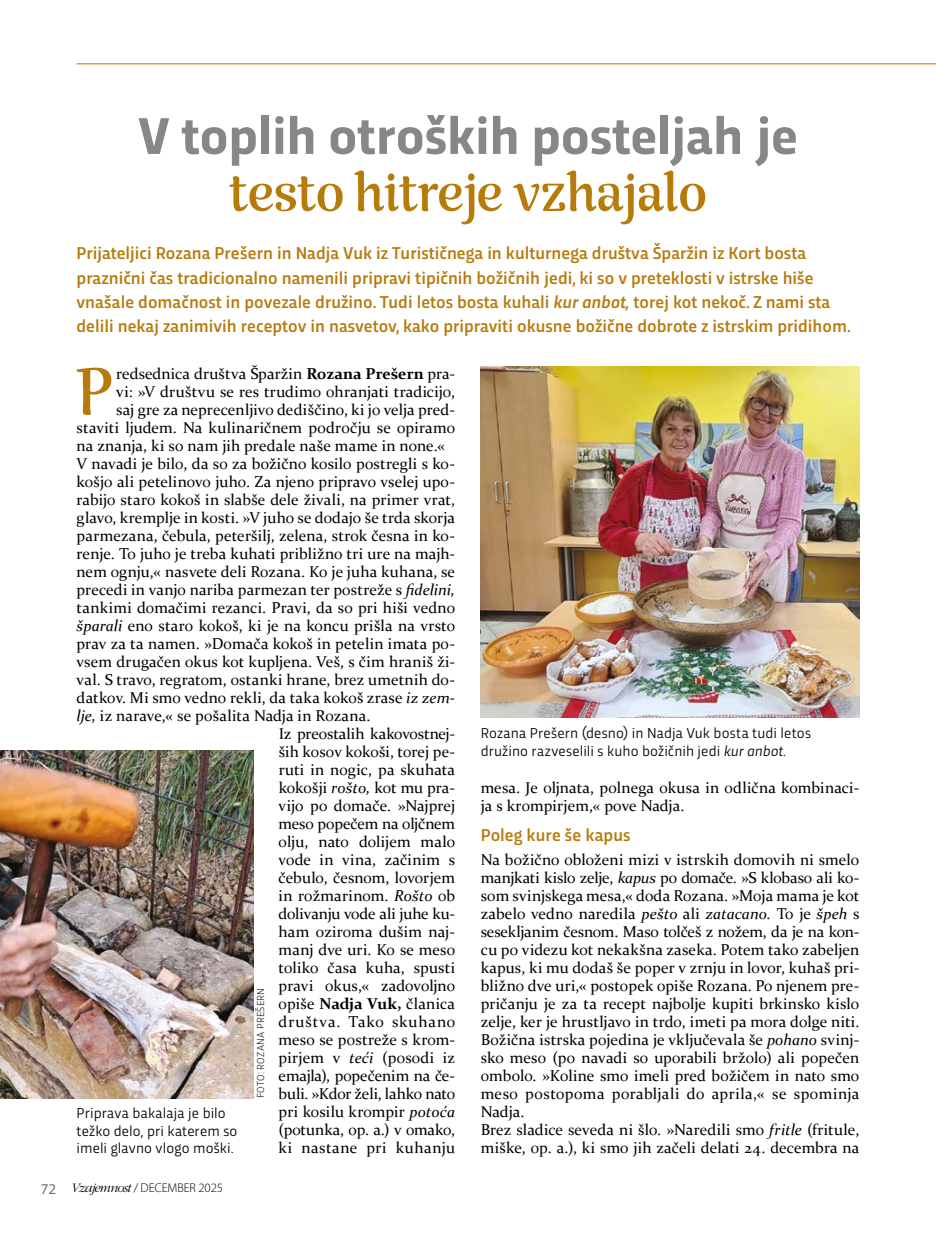
<style>
.page{position:relative;width:936px;height:1234px;background:#fff}
.page>*{position:absolute;margin:0;border:0;box-sizing:border-box;transform-origin:0 0}
.t1{font:67.35px "Rumba Std Large";color:#b77b0c}
.t2{font:700 54px "Trasandina";color:#878787}
.t3{font:54px "Rumba Std Large";color:#b77b0c}
.t4{font:500 18px/24px "Trasandina";color:#b77b0c}
.t5{font:15.75px/18px "Constantia";letter-spacing:.005em;color:#000}
.t6{font:15px/17.2px "Trasandina";letter-spacing:.01em;color:#000}
.t7{font:300 12.75px "Myriad Pro";letter-spacing:-.01em;color:#000}
.t8{font:300 10.5px "Trasandina";letter-spacing:.03em;color:#000}
.s1{font-style:italic}
.s2{font-weight:700}
.s3{font-weight:400;font-size:15px;color:#706f6f}
.s4{font-family:"ITC Garamond Std";font-style:italic;font-size:13.5px}
</style>
<div class="page">
<hr style="left:77px;top:63px;width:858px;height:1px;background:#b77b0c">
<img style="left:0;top:750px;width:253px;height:347px">
<img style="left:480px;top:366px;width:379px;height:351px">
<h2 class="t2" style="left:138px;top:96px;width:661px">V toplih otroških posteljah je</h2>
<h2 class="t3" style="left:230px;top:161px;width:478px">testo hitreje vzhajalo</h2>
<p class="t4" style="left:77px;top:240px;width:775px">Prijateljici Rozana Prešern in Nadja Vuk iz Turističnega in kulturnega društva Šparžin iz Kort bosta praznični čas tradicionalno namenili pripravi tipičnih božičnih jedi, ki so v preteklosti v istrske hiše vnašale domačnost in povezale družino. Tudi letos bosta kuhali <span class="s1">kur anbot,</span> torej kot nekoč. Z nami sta delili nekaj zanimivih receptov in nasvetov, kako pripraviti okusne božične dobrote z istrskim pridihom.</p>
<h1 class="t1" style="left:74px;top:352px;width:39px">P</h1>
<p class="t5" style="left:116px;top:363px;width:340px">redsednica društva Šparžin <span class="s2">Rozana Prešern</span> pra-</p>
<p class="t5" style="left:116px;top:381px;width:340px">vi: »V društvu se res trudimo ohranjati tradicijo,</p>
<p class="t5" style="left:116px;top:399px;width:340px">saj gre za neprecenljivo dediščino, ki jo velja pred-</p>
<p class="t5" style="left:77px;top:417px;width:380px">staviti ljudem. Na kulinaričnem področju se opiramo</p>
<p class="t5" style="left:77px;top:435px;width:370px">na znanja, ki so nam jih predale naše mame in none.«</p>
<p class="t5" style="left:77px;top:453px;width:380px">V navadi je bilo, da so za božično kosilo postregli s ko-</p>
<p class="t5" style="left:77px;top:471px;width:380px">košjo ali petelinovo juho. Za njeno pripravo vselej upo-</p>
<p class="t5" style="left:77px;top:489px;width:380px">rabijo staro kokoš in slabše dele živali, na primer vrat,</p>
<p class="t5" style="left:77px;top:507px;width:380px">glavo, kremplje in kosti. »V juho se dodajo še trda skorja</p>
<p class="t5" style="left:77px;top:525px;width:380px">parmezana, čebula, peteršilj, zelena, strok česna in ko-</p>
<p class="t5" style="left:77px;top:543px;width:380px">renje. To juho je treba kuhati približno tri ure na majh-</p>
<p class="t5" style="left:77px;top:561px;width:380px">nem ognju,« nasvete deli Rozana. Ko je juha kuhana, se</p>
<p class="t5" style="left:77px;top:579px;width:380px">precedi in vanjo nariba parmezan ter postreže s <span class="s1">fidelini,</span></p>
<p class="t5" style="left:77px;top:597px;width:380px">tankimi domačimi rezanci. Pravi, da so pri hiši vedno</p>
<p class="t5" style="left:77px;top:615px;width:380px"><span class="s1">šparali</span> eno staro kokoš, ki je na koncu prišla na vrsto</p>
<p class="t5" style="left:77px;top:633px;width:380px">prav za ta namen. »Domača kokoš in petelin imata po-</p>
<p class="t5" style="left:77px;top:651px;width:380px">vsem drugačen okus kot kupljena. Veš, s čim hraniš ži-</p>
<p class="t5" style="left:77px;top:669px;width:380px">val. S travo, regratom, ostanki hrane, brez umetnih do-</p>
<p class="t5" style="left:77px;top:687px;width:380px">datkov. Mi smo vedno rekli, da taka kokoš zrase <span class="s1">iz zem-</span></p>
<p class="t5" style="left:77px;top:705px;width:295px"><span class="s1">lje,</span> iz narave,« se pošalita Nadja in Rozana.</p>
<p class="t6" style="left:480px;top:723px;width:332px">Rozana Prešern (desno) in Nadja Vuk bosta tudi letos družino razveselili s kuho božičnih jedi <span class="s1">kur anbot.</span></p>
<p class="t5" style="left:278px;top:723px;width:178px;text-align:justify">Iz preostalih kakovostnej&shy;ših kosov kokoši, torej pe&shy;ruti in nogic, pa skuhata kokošji <span class="s1">rošto,</span> kot mu pra&shy;vijo po domače. »Najprej meso popečem na oljčnem olju, nato dolijem malo vode in vina, začinim s čebulo, česnom, lovorjem in rožmarinom. <span class="s1">Rošto</span> ob dolivanju vode ali juhe ku&shy;ham oziroma dušim naj&shy;manj dve uri. Ko se meso toliko časa kuha, spusti pravi okus,« zadovoljno opiše <span class="s2">Nadja Vuk,</span> članica društva. Tako skuhano meso se postreže s krom&shy;pirjem v <span class="s1">teći</span> (posodi iz emajla), popečenim na če&shy;buli. »Kdor želi, lahko nato pri kosilu krompir <span class="s1">potoća </span>(potunka, op. a.) v omako, ki nastane pri kuhanju</p>
<p class="t5" style="left:480px;top:777px;width:380px">mesa. Je oljnata, polnega okusa in odlična kombinaci&shy;ja s krompirjem,« pove Nadja.</p>
<p class="t4" style="left:480px;top:821px;width:151px">Poleg kure še kapus</p>
<p class="t5" style="left:480px;top:849px;width:380px">Na božično obloženi mizi v istrskih domovih ni smelo manjkati kislo zelje, <span class="s1">kapus</span> po domače. »S klobaso ali ko&shy;som svinjskega mesa,« doda Rozana. »Moja mama je kot zabelo vedno naredila <span class="s1">pešto</span> ali <span class="s1">zatacano.</span> To je <span class="s1">špeh</span> s sesekljanim česnom. Maso tolčeš z nožem, da je na kon&shy;cu po videzu kot nekakšna zaseka. Potem tako zabeljen kapus, ki mu dodaš še poper v zrnju in lovor, kuhaš pri&shy;bližno dve uri,« postopek opiše Rozana. Po njenem pre&shy;pričanju je za ta recept najbolje kupiti brkinsko kislo zelje, ker je hrustljavo in trdo, imeti pa mora dolge niti.<br>Božična istrska pojedina je vključevala še <span class="s1">pohano</span> svinj&shy;sko meso (po navadi so uporabili bržolo) ali popečen ombolo. »Koline smo imeli pred božičem in nato smo meso postopoma porabljali do aprila,« se spominja Nadja.<br>Brez sladice seveda ni šlo. »Naredili smo <span class="s1">fritle</span> (fritule, miške, op. a.), ki smo jih začeli delati 24. decembra na</p>
<p class="t8" style="left:253px;top:1097px;width:112px;rotate:-90deg">FOTO: ROZANA PREŠERN</p>
<p class="t6" style="left:77px;top:1103px;width:162px">Priprava bakalaja je bilo težko delo, pri katerem so imeli glavno vlogo moški.</p>
<p class="t7" style="left:41px;top:1179px;width:184px"><span class="s3">72</span> <span class="s4">Vzajemnost</span> / DECEMBER 2025</p>
</div>
